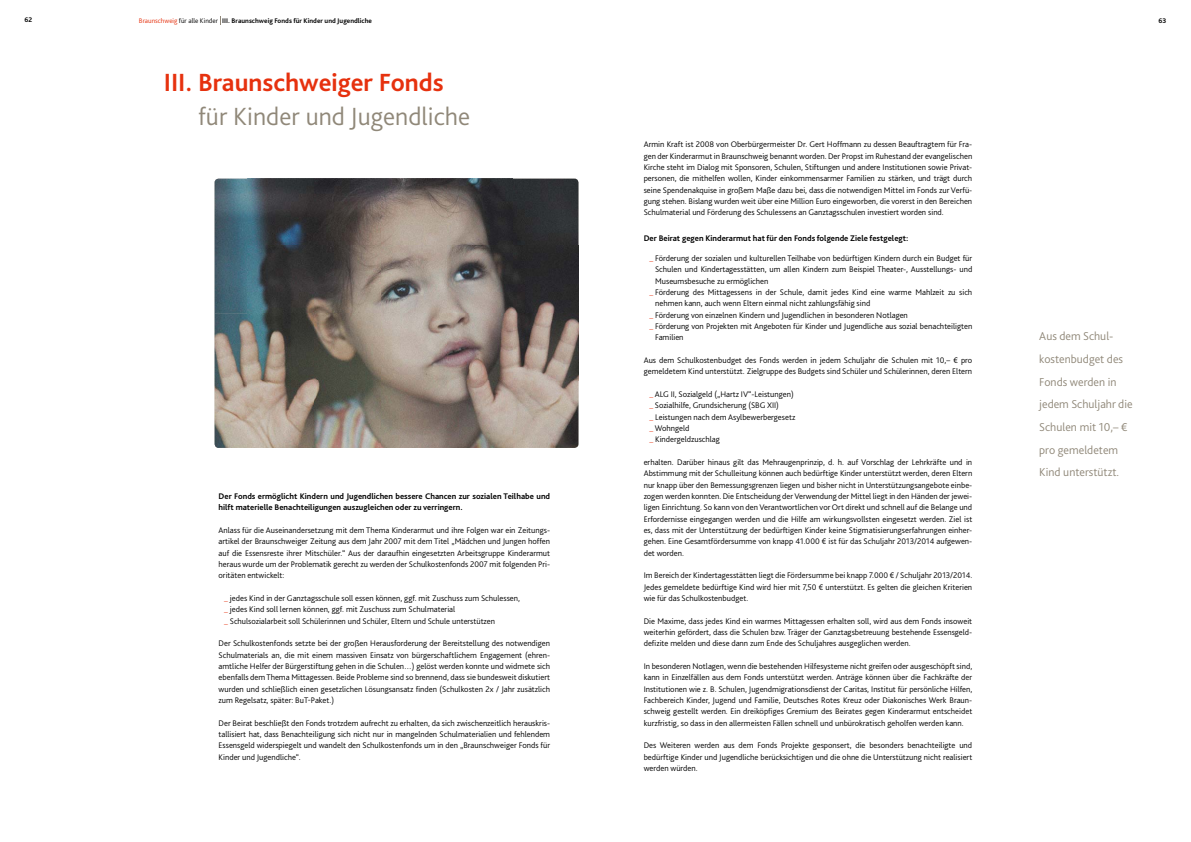
<style>
.page{position:relative;width:1191px;height:842px;background:#fff}
.page>*{position:absolute;margin:0;border:0;box-sizing:border-box;transform-origin:0 0}
.t1{font:700 26px "Bliss Pro";color:#e6310e}
.t2{font:300 26px "Bliss Pro";color:#908879}
.t3{font:300 12px/22.7px "Bliss Pro";color:#908879}
.t4{font:300 8.5px/11.3px "Bliss Pro";color:#000;text-align:justify}
.t5{font:700 8.5px/11.3px "Bliss Pro";color:#000}
.t6{font:700 7px "Bliss Pro";color:#000}
.s1{font-weight:300;color:#e6310e}
.s2{font-weight:300}
.s3{color:#e6310e}
</style>
<div class="page">
<img style="left:214px;top:179px;width:364px;height:269px">
<p class="t6" style="left:25px;top:16px;width:9px">62</p>
<p class="t6" style="left:139px;top:16px;width:234px"><span class="s1">Braunschweig</span> <span class="s2">für alle Kinder</span> III. Braunschweig Fonds für Kinder und Jugendliche</p>
<p class="t6" style="left:1158px;top:16px;width:9px">63</p>
<h1 class="t1" style="left:164px;top:66px;width:281px">III. Braunschweiger Fonds</h1>
<h1 class="t2" style="left:198px;top:100px;width:273px">für Kinder und Jugendliche</h1>
<p class="t5" style="left:219px;top:490px;width:333px">Der Fonds ermöglicht Kindern und Jugendlichen bessere Chancen zur sozialen Teilhabe und hilft materielle Benachteiligungen auszugleichen oder zu verringern.</p>
<p class="t4" style="left:219px;top:524px;width:333px">Anlass für die Auseinandersetzung mit dem Thema Kinderarmut und ihre Folgen war ein Zeitungs&shy;artikel der Braunschweiger Zeitung aus dem Jahr 2007 mit dem Titel „Mädchen und Jungen hoffen auf die Essensreste ihrer Mitschüler.“ Aus der daraufhin eingesetzten Arbeitsgruppe Kinderarmut heraus wurde um der Problematik gerecht zu werden der Schulkostenfonds 2007 mit folgenden Pri&shy;oritäten entwickelt:</p>
<p class="t4" style="left:224px;top:592px;width:297px;text-align:left"><span class="s3">_</span> jedes Kind in der Ganztagsschule soll essen können, ggf. mit Zuschuss zum Schulessen, <span class="s3">_</span> jedes Kind soll lernen können, ggf. mit Zuschuss zum Schulmaterial<br><span class="s3">_</span> Schulsozialarbeit soll Schülerinnen und Schüler, Eltern und Schule unterstützen</p>
<p class="t4" style="left:219px;top:638px;width:333px">Der Schulkostenfonds setzte bei der großen Herausforderung der Bereitstellung des notwendigen Schulmaterials an, die mit einem massiven Einsatz von bürgerschaftlichem Engagement (ehren&shy;amtliche Helfer der Bürgerstiftung gehen in die Schulen…) gelöst werden konnte und widmete sich ebenfalls dem Thema Mittagessen. Beide Probleme sind so brennend, dass sie bundesweit diskutiert wurden und schließlich einen gesetzlichen Lösungsansatz finden (Schulkosten 2x / Jahr zusätzlich zum Regelsatz, später: BuT-Paket.)</p>
<p class="t4" style="left:219px;top:717px;width:333px">Der Beirat beschließt den Fonds trotzdem aufrecht zu erhalten, da sich zwischenzeitlich herauskris&shy;tallisiert hat, dass Benachteiligung sich nicht nur in mangelnden Schulmaterialien und fehlendem Essensgeld widerspiegelt und wandelt den Schulkostenfonds um in den „Braunschweiger Fonds für Kinder und Jugendliche“.</p>
<p class="t4" style="left:643px;top:139px;width:330px">Armin Kraft ist 2008 von Oberbürgermeister Dr. Gert Hoffmann zu dessen Beauftragtem für Fra&shy;gen der Kinderarmut in Braunschweig benannt worden. Der Propst im Ruhestand der evangelischen Kirche steht im Dialog mit Sponsoren, Schulen, Stiftungen und andere Institutionen sowie Privat&shy;personen, die mithelfen wollen, Kinder einkommensarmer Familien zu stärken, und trägt durch seine Spendenakquise in großem Maße dazu bei, dass die notwendigen Mittel im Fonds zur Verfü&shy;gung stehen. Bislang wurden weit über eine Million Euro eingeworben, die vorerst in den Bereichen Schulmaterial und Förderung des Schulessens an Ganztagsschulen investiert worden sind.</p>
<p class="t5" style="left:643px;top:233px;width:266px">Der Beirat gegen Kinderarmut hat für den Fonds folgende Ziele festgelegt:</p>
<p class="t4" style="left:649px;top:252px;width:324px"><span class="s3">_</span> Förderung der sozialen und kulturellen Teilhabe von bedürftigen Kindern durch ein Budget für</p>
<p class="t4" style="left:655px;top:264px;width:319px">Schulen und Kindertagesstätten, um allen Kindern zum Beispiel Theater-, Ausstellungs- und</p>
<p class="t4" style="left:655px;top:275px;width:115px">Museumsbesuche zu ermöglichen</p>
<p class="t4" style="left:649px;top:286px;width:324px"><span class="s3">_</span> Förderung des Mittagessens in der Schule, damit jedes Kind eine warme Mahlzeit zu sich</p>
<p class="t4" style="left:655px;top:298px;width:217px">nehmen kann, auch wenn Eltern einmal nicht zahlungsfähig sind</p>
<p class="t4" style="left:649px;top:309px;width:260px"><span class="s3">_</span> Förderung von einzelnen Kindern und Jugendlichen in besonderen Notlagen</p>
<p class="t4" style="left:649px;top:320px;width:324px"><span class="s3">_</span> Förderung von Projekten mit Angeboten für Kinder und Jugendliche aus sozial benachteiligten</p>
<p class="t4" style="left:655px;top:332px;width:30px">Familien</p>
<p class="t4" style="left:643px;top:354px;width:330px">Aus dem Schulkostenbudget des Fonds werden in jedem Schuljahr die Schulen mit 10,– € pro gemeldetem Kind unterstützt. Zielgruppe des Budgets sind Schüler und Schülerinnen, deren Eltern</p>
<p class="t4" style="left:649px;top:388px;width:147px;text-align:left"><span class="s3">_</span> ALG II, Sozialgeld („Hartz IV“-Leistungen) <span class="s3">_</span> Sozialhilfe, Grundsicherung (SBG XII)<br><span class="s3">_</span> Leistungen nach dem Asylbewerbergesetz <span class="s3">_</span> Wohngeld<br><span class="s3">_</span> Kindergeldzuschlag</p>
<p class="t4" style="left:643px;top:456px;width:330px">erhalten. Darüber hinaus gilt das Mehraugenprinzip, d. h. auf Vorschlag der Lehrkräfte und in Abstimmung mit der Schulleitung können auch bedürftige Kinder unterstützt werden, deren Eltern nur knapp über den Bemessungsgrenzen liegen und bisher nicht in Unterstützungsangebote einbe&shy;zogen werden konnten. Die Entscheidung der Verwendung der Mittel liegt in den Händen der jewei&shy;ligen Einrichtung. So kann von den Verantwortlichen vor Ort direkt und schnell auf die Belange und Erfordernisse eingegangen werden und die Hilfe am wirkungsvollsten eingesetzt werden. Ziel ist es, dass mit der Unterstützung der bedürftigen Kinder keine Stigmatisierungserfahrungen einher&shy;gehen. Eine Gesamtfördersumme von knapp 41.000 € ist für das Schuljahr 2013/2014 aufgewen&shy;det worden.</p>
<p class="t4" style="left:643px;top:570px;width:330px">Im Bereich der Kindertagesstätten liegt die Fördersumme bei knapp 7.000 € / Schuljahr 2013/2014.<br>Jedes gemeldete bedürftige Kind wird hier mit 7,50 € unterstützt. Es gelten die gleichen Kriterien wie für das Schulkostenbudget.</p>
<p class="t4" style="left:643px;top:615px;width:330px">Die Maxime, dass jedes Kind ein warmes Mittagessen erhalten soll, wird aus dem Fonds insoweit weiterhin gefördert, dass die Schulen bzw. Träger der Ganztagsbetreuung bestehende Essensgeld&shy;defizite melden und diese dann zum Ende des Schuljahres ausgeglichen werden.</p>
<p class="t4" style="left:643px;top:661px;width:330px">In besonderen Notlagen, wenn die bestehenden Hilfesysteme nicht greifen oder ausgeschöpft sind, kann in Einzelfällen aus dem Fonds unterstützt werden. Anträge können über die Fachkräfte der Institutionen wie z. B. Schulen, Jugendmigrationsdienst der Caritas, Institut für persönliche Hilfen, Fachbereich Kinder, Jugend und Familie, Deutsches Rotes Kreuz oder Diakonisches Werk Braun&shy;schweig gestellt werden. Ein dreiköpfiges Gremium des Beirates gegen Kinderarmut entscheidet kurzfristig, so dass in den allermeisten Fällen schnell und unbürokratisch geholfen werden kann.</p>
<p class="t4" style="left:643px;top:740px;width:330px">Des Weiteren werden aus dem Fonds Projekte gesponsert, die besonders benachteiligte und bedürftige Kinder und Jugendliche berücksichtigen und die ohne die Unterstützung nicht realisiert werden würden.</p>
<h2 class="t3" style="left:1039px;top:325px;width:95px">Aus dem Schul&shy;kostenbudget des<br>Fonds werden in jedem Schuljahr die<br>Schulen mit 10,– € pro gemeldetem<br>Kind unterstützt.</h2>
</div>
